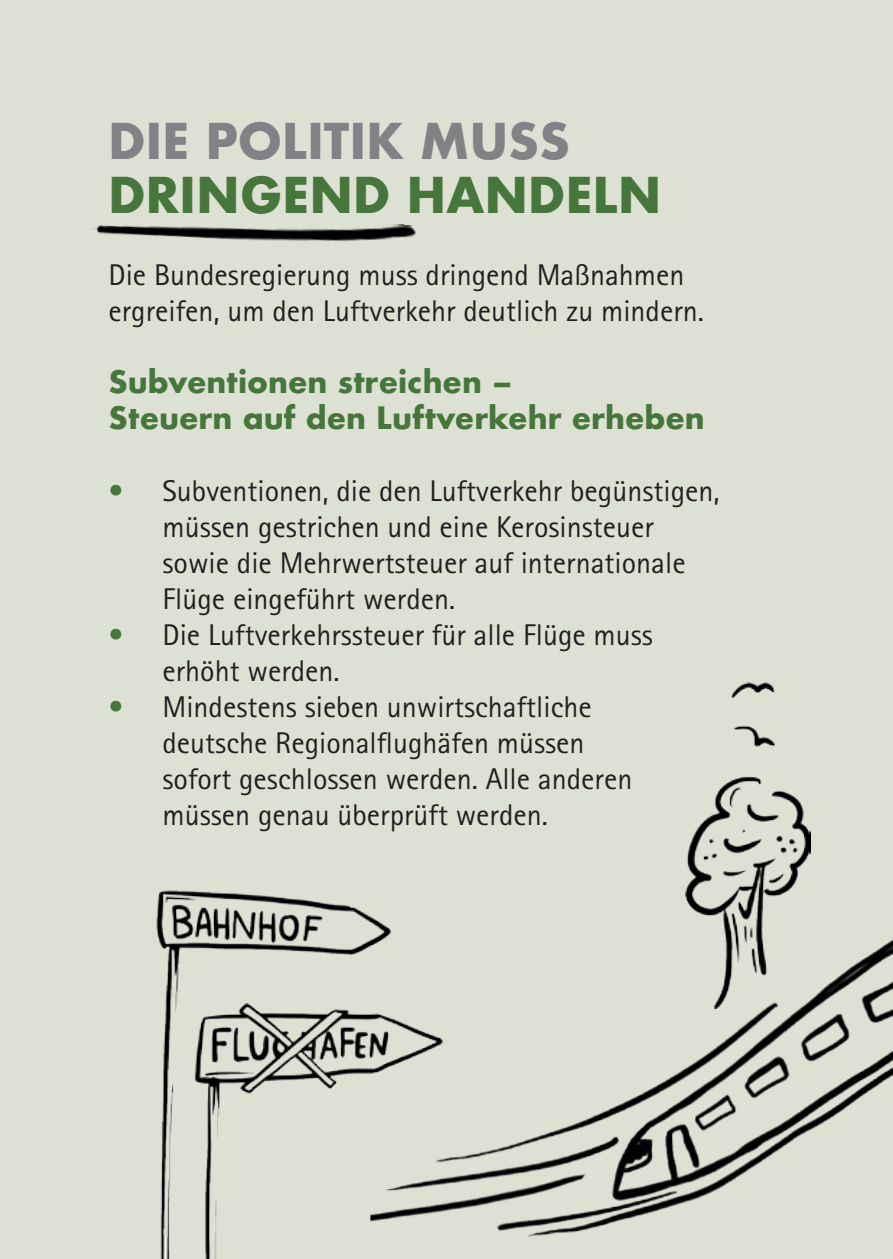
<style>
.page{position:relative;width:893px;height:1259px;background:#dce1d4}
.page>*{position:absolute;margin:0;border:0;box-sizing:border-box;transform-origin:0 0}
.t1{font:700 48px "Futura";letter-spacing:-.005em;color:#46763b}
.t2{font:700 48px "Futura";letter-spacing:-.005em;color:#808285}
.t3{font:30px/36px "Rotis Sans Serif Std";color:#231f20}
.t4{font:700 30px/36px "Futura";color:#46763b}
.s1{color:#46763b}
</style>
<div class="page">
<img style="left:156px;top:890px;width:210px;height:369px">
<img style="left:91px;top:224px;width:325px;height:18px">
<img style="left:366px;top:682px;width:527px;height:555px">
<h1 class="t2" style="left:108px;top:106px;width:464px">DIE POLITIK MUSS</h1>
<h1 class="t1" style="left:108px;top:160px;width:555px">DRINGEND HANDELN</h1>
<p class="t3" style="left:109px;top:257px;width:597px">Die Bundesregierung muss dringend Maßnahmen ergreifen, um den Luftverkehr deutlich zu mindern.</p>
<p class="t4" style="left:109px;top:364px;width:598px">Subventionen streichen –<br>Steuern auf den Luftverkehr erheben</p>
<p class="t3" style="left:163px;top:473px;width:558px;text-indent:-54px"><span class="s1">•</span> Subventionen, die den Luftverkehr begünstigen, müssen gestrichen und eine Kerosinsteuer sowie die Mehrwertsteuer auf internationale Flüge eingeführt werden.</p>
<p class="t3" style="left:163px;top:617px;width:492px;text-indent:-54px"><span class="s1">•</span> Die Luftverkehrssteuer für alle Flüge muss erhöht werden.</p>
<p class="t3" style="left:163px;top:689px;width:471px;text-indent:-54px"><span class="s1">•</span> Mindestens sieben unwirtschaftliche deutsche Regionalflughäfen müssen sofort geschlossen werden. Alle anderen müssen genau überprüft werden.</p>
</div>
